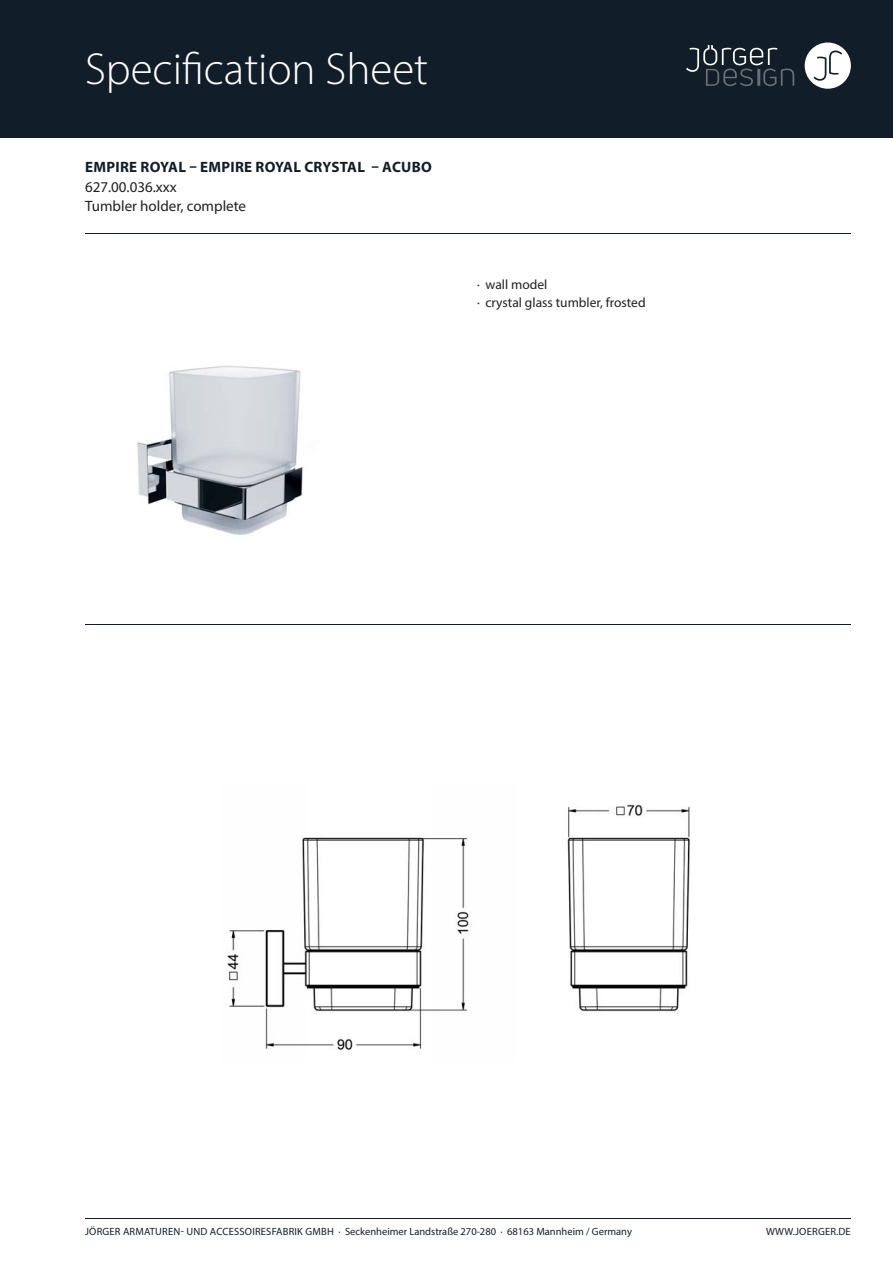
<style>
.page{position:relative;width:893px;height:1263px;background:#fff}
.page>*{position:absolute;margin:0;border:0;box-sizing:border-box;transform-origin:0 0}
.t1{font:300 45px "Myriad Pro";color:#fff}
.t2{font:700 15px "Myriad Pro";letter-spacing:.02em;color:#111e29}
.t3{font:15px "Myriad Pro";color:#231f20}
.t4{font:13.5px/18px "Myriad Pro";color:#231f20}
.t5{font:10.5px "Myriad Pro";letter-spacing:.005em;color:#111e29}
</style>
<div class="page">
<div style="left:0;top:0;width:893px;height:138px;background:#111e29"></div>
<div style="left:805px;top:43px;width:46px;height:46px;background:#fff;border-radius:50%"></div>
<svg style="left:814px;top:51px;width:28px;height:30px"></svg>
<svg style="left:686px;top:45px;width:108px;height:41px"></svg>
<hr style="left:85px;top:1218px;width:766px;height:1px;background:#111e29">
<hr style="left:85px;top:233px;width:766px;height:1px;background:#111e29">
<hr style="left:85px;top:624px;width:766px;height:1px;background:#111e29">
<img style="left:137px;top:366px;width:166px;height:169px">
<img style="left:227px;top:804px;width:463px;height:246px">
<h1 class="t1" style="left:85px;top:52px;width:345px">Specification Sheet</h1>
<h2 class="t2" style="left:85px;top:161px;width:348px">EMPIRE ROYAL – EMPIRE ROYAL CRYSTAL – ACUBO</h2>
<h2 class="t3" style="left:85px;top:200px;width:163px">Tumbler holder, complete</h2>
<h2 class="t3" style="left:85px;top:181px;width:93px">627.00.036.xxx</h2>
<p class="t4" style="left:477px;top:277px;width:170px">· wall model<br>· crystal glass tumbler, frosted</p>
<p class="t5" style="left:85px;top:1228px;width:548px">JÖRGER ARMATUREN- UND ACCESSOIRESFABRIK GMBH · Seckenheimer Landstraße 270-280 · 68163 Mannheim / Germany</p>
<p class="t5" style="left:766px;top:1228px;width:86px">WWW.JOERGER.DE</p>
</div>
